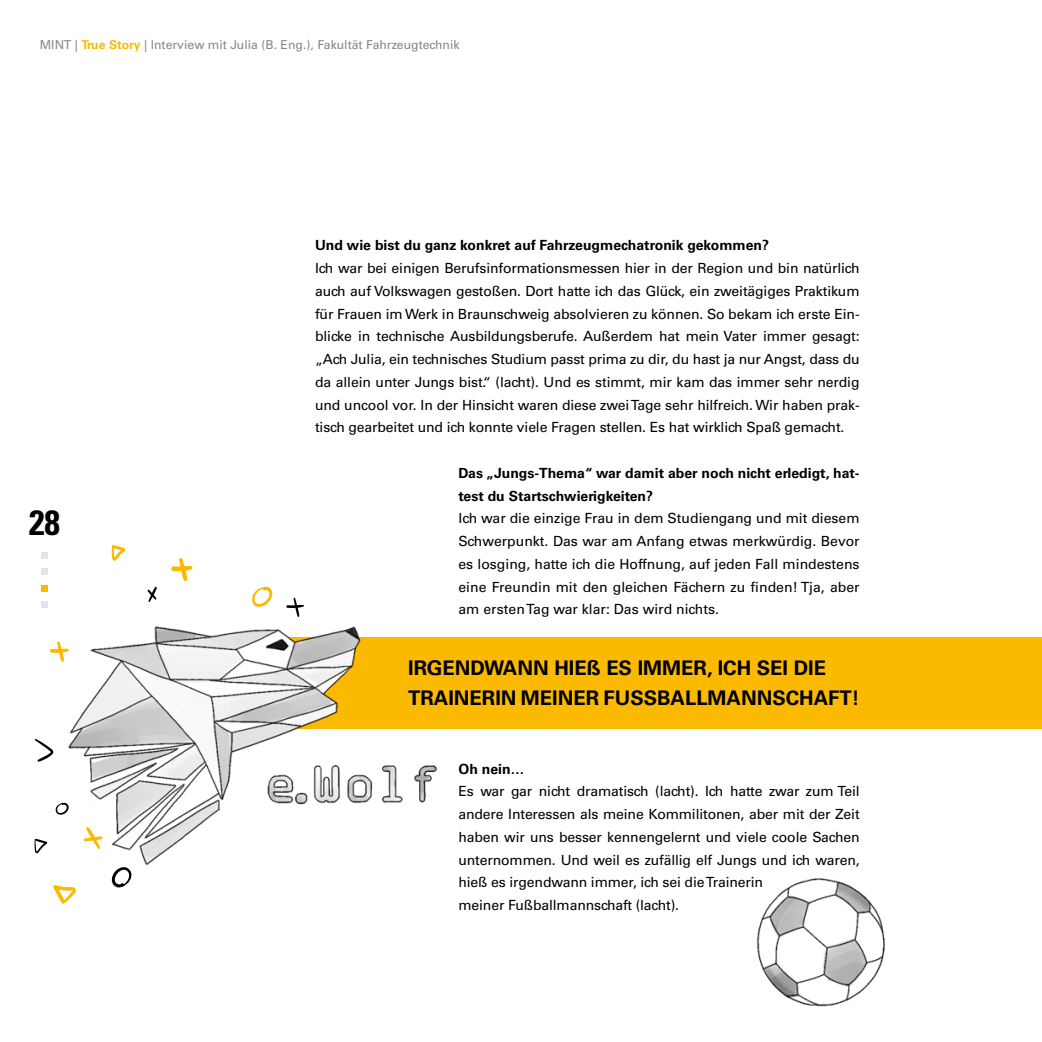
<style>
.page{position:relative;width:1042px;height:1042px;background:#fff}
.page>*{position:absolute;margin:0;border:0;box-sizing:border-box;transform-origin:0 0}
.t1{font:700 condensed 35px "Univers";color:#000}
.t2{font:700 20.12px/29.8px "Univers LT Std";color:#000}
.t3{font:14px/22.8px "Univers LT Std";letter-spacing:-.01em;color:#000;text-align:justify}
.t4{font:700 14px/22.8px "Univers LT Std";color:#000}
.t5{font:12.25px "Univers LT Std";color:#878787}
.s1{font-weight:700;color:#fbba00}
.s2{font-size:20.3px}
</style>
<div class="page">
<svg style="left:42px;top:553px;width:6px;height:6px"></svg>
<svg style="left:42px;top:569px;width:6px;height:6px"></svg>
<svg style="left:42px;top:601px;width:6px;height:6px"></svg>
<div style="left:182px;top:637px;width:860px;height:91px;background:#fbba00"></div>
<svg style="left:42px;top:585px;width:6px;height:6px"></svg>
<svg style="left:111px;top:545px;width:15px;height:16px"></svg>
<svg style="left:252px;top:586px;width:20px;height:19px"></svg>
<svg style="left:53px;top:885px;width:23px;height:19px"></svg>
<svg style="left:111px;top:870px;width:21px;height:18px"></svg>
<svg style="left:293px;top:597px;width:9px;height:8px"></svg>
<svg style="left:35px;top:839px;width:12px;height:14px"></svg>
<svg style="left:147px;top:586px;width:10px;height:16px"></svg>
<svg style="left:171px;top:558px;width:22px;height:23px"></svg>
<svg style="left:34px;top:739px;width:16px;height:23px"></svg>
<img style="left:50px;top:605px;width:405px;height:265px">
<img style="left:756px;top:878px;width:129px;height:129px">
<p class="t5" style="left:40px;top:37px;width:421px">MINT | <span class="s1">True Story</span> | Interview mit Julia (B. Eng.), Fakultät Fahrzeugtechnik</p>
<h1 class="t1" style="left:29px;top:501px;width:33px">28</h1>
<p class="t4" style="left:315px;top:234px;width:455px">Und wie bist du ganz konkret auf Fahrzeugmechatronik gekommen?</p>
<p class="t3" style="left:315px;top:257px;width:546px">Ich war bei einigen Berufsinformationsmessen hier in der Region und bin natürlich auch auf Volkswagen gestoßen. Dort hatte ich das Glück, ein zweitägiges Praktikum für Frauen im Werk in Braunschweig absolvieren zu können. So bekam ich erste Ein&shy;blicke in technische Ausbildungsberufe. Außerdem hat mein Vater immer gesagt: „Ach Julia, ein technisches Studium passt prima zu dir, du hast ja nur Angst, dass du da allein unter Jungs bist.“ (lacht). Und es stimmt, mir kam das immer sehr nerdig und uncool vor. In der Hinsicht waren diese zwei Tage sehr hilfreich. Wir haben prak&shy;tisch gearbeitet und ich konnte viele Fragen stellen. Es hat wirklich Spaß gemacht.</p>
<p class="t4" style="left:458px;top:462px;width:403px">Das „Jungs-Thema“ war damit aber noch nicht erledigt, hat&shy;test du Startschwierigkeiten?</p>
<p class="t3" style="left:458px;top:507px;width:403px">Ich war die einzige Frau in dem Studiengang und mit diesem Schwerpunkt. Das war am Anfang etwas merkwürdig. Bevor es losging, hatte ich die Hoffnung, auf jeden Fall mindestens eine Freundin mit den gleichen Fächern zu finden! Tja, aber am ersten Tag war klar: Das wird nichts.</p>
<h2 class="t2" style="left:408px;top:653px;width:453px">IRGENDWANN HIE<span class="s2">ß</span> ES IMMER, ICH SEI DIE<br>TRAINERIN MEINER FUSSBALLMANNSCHAFT!</h2>
<p class="t4" style="left:458px;top:757px;width:68px">Oh nein…</p>
<p class="t3" style="left:458px;top:780px;width:403px;text-align:left">Es war gar nicht dramatisch (lacht). Ich hatte zwar zum Teil andere Interessen als meine Kommilitonen, aber mit der Zeit haben wir uns besser kennengelernt und viele coole Sachen unternommen. Und weil es zufällig elf Jungs und ich waren, hieß es irgendwann immer, ich sei die Trainerin<br>meiner Fußballmannschaft (lacht).</p>
</div>
